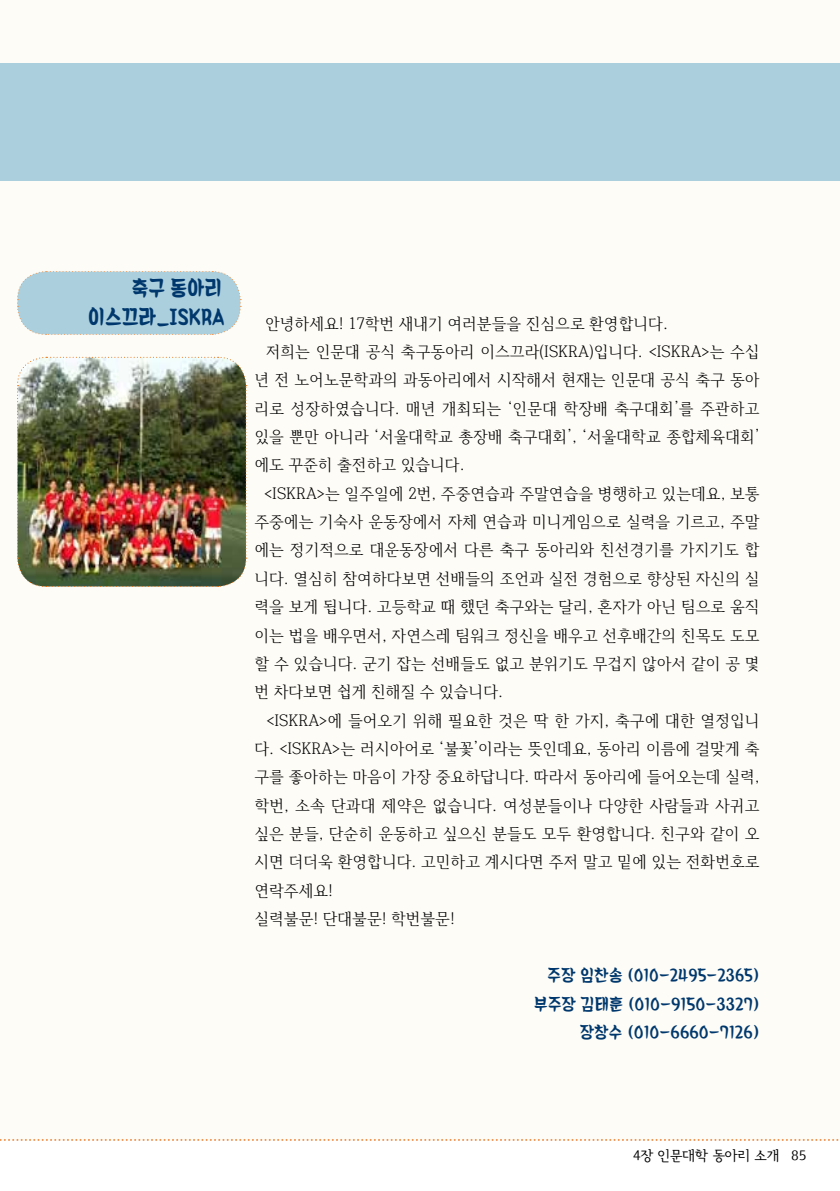
<style>
.page{position:relative;width:840px;height:1191px;background:#fff}
.page>*{position:absolute;margin:0;border:0;box-sizing:border-box;transform-origin:0 0}
.t1{font:20px/28.4px "TT Oboksanghoe B";color:#00386d;text-align:right;scale:.93 1}
.t2{font:16px "HCR Batang";letter-spacing:-.01em;color:#000;scale:.96 1}
.t3{font:16px/28.4px "TT Oboksanghoe R";color:#00386d;text-align:right;scale:.96 1}
.t4{font:14px "Seoul Hangang M";color:#000}
</style>
<div class="page">
<svg style="left:0;top:1139px;width:839px;height:2px"></svg>
<div style="left:0;top:63px;width:45px;height:117px;background:#accfdd"></div>
<img style="left:17px;top:356px;width:230px;height:231px">
<svg style="left:17px;top:271px;width:224px;height:64px;background:#b1d1dd"></svg>
<div style="left:28px;top:63px;width:811px;height:117px;background:#accfdd"></div>
<p class="t1" style="left:88px;top:274px;width:148px">축구 동아리 이스끄라_ISKRA</p>
<p class="t2" style="left:265px;top:311px;width:421px">안녕하세요! 17학번 새내기 여러분들을 진심으로 환영합니다.</p>
<p class="t2" style="left:266px;top:339px;width:516px">저희는 인문대 공식 축구동아리 이스끄라(ISKRA)입니다. &lt;ISKRA&gt;는 수십</p>
<p class="t2" style="left:254px;top:368px;width:527px">년 전 노어노문학과의 과동아리에서 시작해서 현재는 인문대 공식 축구 동아</p>
<p class="t2" style="left:254px;top:396px;width:527px">리로 성장하였습니다. 매년 개최되는 ‘인문대 학장배 축구대회’를 주관하고</p>
<p class="t2" style="left:254px;top:425px;width:527px">있을 뿐만 아니라 ‘서울대학교 총장배 축구대회’, ‘서울대학교 종합체육대회’</p>
<p class="t2" style="left:254px;top:453px;width:220px">에도 꾸준히 출전하고 있습니다.</p>
<p class="t2" style="left:264px;top:481px;width:518px">&lt;ISKRA&gt;는 일주일에 2번, 주중연습과 주말연습을 병행하고 있는데요, 보통</p>
<p class="t2" style="left:254px;top:510px;width:527px">주중에는 기숙사 운동장에서 자체 연습과 미니게임으로 실력을 기르고, 주말</p>
<p class="t2" style="left:254px;top:538px;width:527px">에는 정기적으로 대운동장에서 다른 축구 동아리와 친선경기를 가지기도 합</p>
<p class="t2" style="left:254px;top:566px;width:527px">니다. 열심히 참여하다보면 선배들의 조언과 실전 경험으로 향상된 자신의 실</p>
<p class="t2" style="left:254px;top:595px;width:527px">력을 보게 됩니다. 고등학교 때 했던 축구와는 달리, 혼자가 아닌 팀으로 움직</p>
<p class="t2" style="left:254px;top:623px;width:527px">이는 법을 배우면서, 자연스레 팀워크 정신을 배우고 선후배간의 친목도 도모</p>
<p class="t2" style="left:254px;top:651px;width:527px">할 수 있습니다. 군기 잡는 선배들도 없고 분위기도 무겁지 않아서 같이 공 몇</p>
<p class="t2" style="left:254px;top:680px;width:260px">번 차다보면 쉽게 친해질 수 있습니다.</p>
<p class="t2" style="left:266px;top:708px;width:515px">&lt;ISKRA&gt;에 들어오기 위해 필요한 것은 딱 한 가지, 축구에 대한 열정입니</p>
<p class="t2" style="left:254px;top:736px;width:527px">다. &lt;ISKRA&gt;는 러시아어로 ‘불꽃’이라는 뜻인데요, 동아리 이름에 걸맞게 축</p>
<p class="t2" style="left:254px;top:765px;width:527px">구를 좋아하는 마음이 가장 중요하답니다. 따라서 동아리에 들어오는데 실력,</p>
<p class="t2" style="left:254px;top:793px;width:527px">학번, 소속 단과대 제약은 없습니다. 여성분들이나 다양한 사람들과 사귀고</p>
<p class="t2" style="left:254px;top:821px;width:527px">싶은 분들, 단순히 운동하고 싶으신 분들도 모두 환영합니다. 친구와 같이 오</p>
<p class="t2" style="left:254px;top:850px;width:527px">시면 더더욱 환영합니다. 고민하고 계시다면 주저 말고 밑에 있는 전화번호로</p>
<p class="t2" style="left:254px;top:878px;width:83px">연락주세요!</p>
<p class="t2" style="left:254px;top:907px;width:210px">실력불문! 단대불문! 학번불문!</p>
<p class="t3" style="left:534px;top:960px;width:236px">주장 임찬송 (010-2495-2365) 부주장 김태훈 (010-9150-3327) 장창수 (010-6660-7126)</p>
<p class="t4" style="left:633px;top:1147px;width:175px">4장 인문대학 동아리 소개 85</p>
</div>
